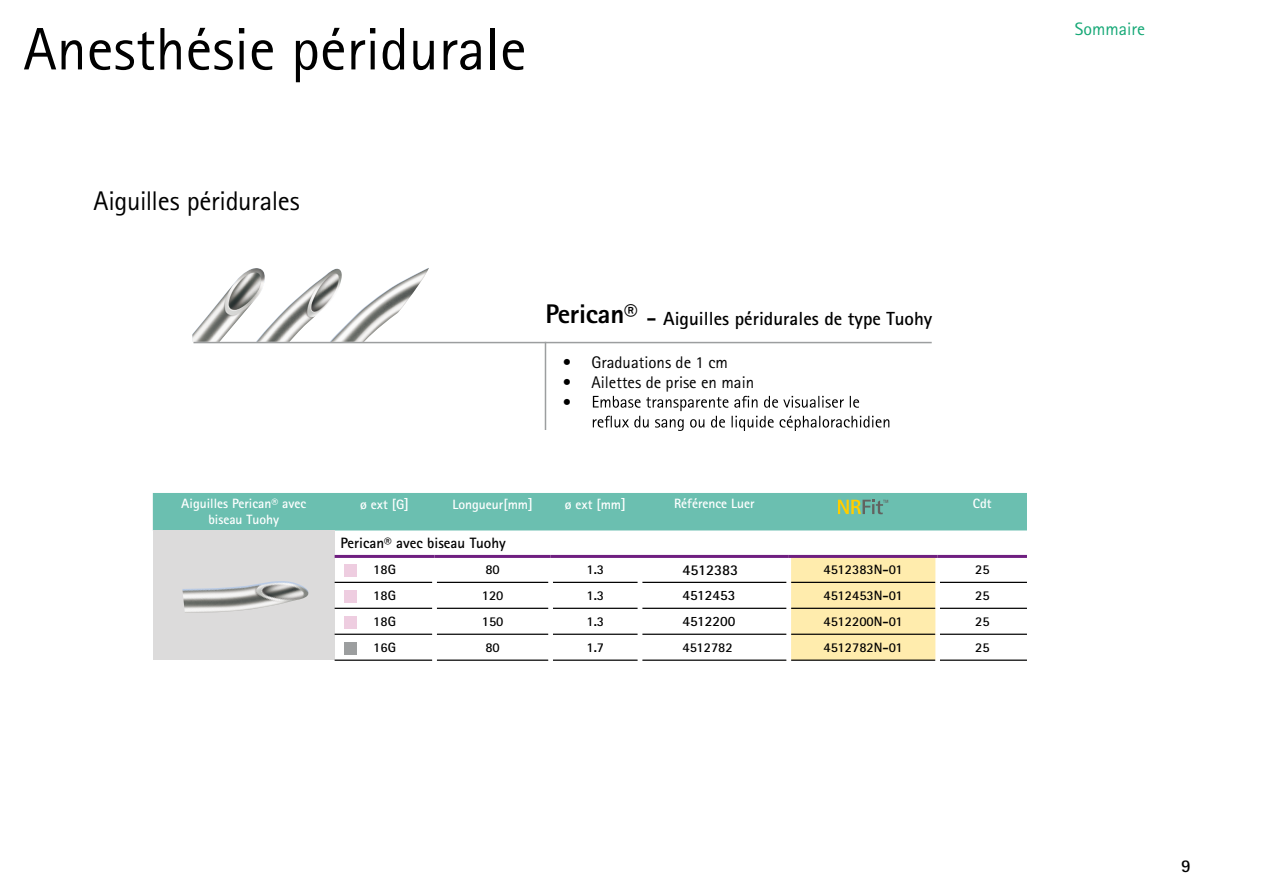
<style>
.page{position:relative;width:1263px;height:893px;background:#fff}
.page>*{position:absolute;margin:0;border:0;box-sizing:border-box;transform-origin:0 0}
.t1{font:60px "Rotis Sans Serif Pro";color:#000}
.t2{font:27px "Rotis Sans Serif Pro";letter-spacing:-.015em;color:#000}
.t3{font:800 27px "Rotis Sans Serif Pro";letter-spacing:-.01em;color:#000}
.t4{font:700 19.05px "Rotis Sans Serif Pro";color:#000}
.t5{font:18px "Rotis Sans Serif Pro";color:#15a876}
.t6{font:700 18px "Rotis Sans Serif Pro";color:#000}
.t7{font:16.8px/20px "Rotis Sans Serif Pro";color:#000}
.t8{font:700 15.6px "Rotis Sans Serif Pro";color:#000}
.t9{font:700 15px "Rotis Sans Serif Pro";color:#000}
.t10{font:700 14.25px "Rotis Sans Serif Pro";color:#000}
.t11{font:700 13.5px "Rotis Sans Serif Pro";color:#000}
.t12{font:700 13.5px/16.2px "Rotis Sans Serif Pro";color:#fff;text-align:center}
.s1{font-size:28.5px;color:#6f1f80}
.s2{font-size:21.75px}
.s3{font-size:14.55px}
</style>
<div class="page">
<div style="left:153px;top:530px;width:182px;height:130px;background:#dcdbdb"></div>
<div style="left:791px;top:558px;width:144px;height:102px;background:#ffecad"></div>
<hr style="left:335px;top:582px;width:97px;height:1px;background:#000">
<hr style="left:437px;top:582px;width:111px;height:1px;background:#000">
<hr style="left:553px;top:582px;width:85px;height:1px;background:#000">
<hr style="left:642px;top:582px;width:144px;height:1px;background:#000">
<hr style="left:791px;top:582px;width:144px;height:1px;background:#000">
<hr style="left:940px;top:582px;width:87px;height:1px;background:#000">
<hr style="left:335px;top:608px;width:97px;height:1px;background:#000">
<hr style="left:437px;top:608px;width:111px;height:1px;background:#000">
<hr style="left:553px;top:608px;width:85px;height:1px;background:#000">
<hr style="left:642px;top:608px;width:144px;height:1px;background:#000">
<hr style="left:791px;top:608px;width:144px;height:1px;background:#000">
<hr style="left:940px;top:608px;width:87px;height:1px;background:#000">
<hr style="left:335px;top:634px;width:97px;height:1px;background:#000">
<hr style="left:437px;top:634px;width:111px;height:1px;background:#000">
<hr style="left:553px;top:634px;width:85px;height:1px;background:#000">
<hr style="left:642px;top:634px;width:144px;height:1px;background:#000">
<hr style="left:791px;top:634px;width:144px;height:1px;background:#000">
<hr style="left:940px;top:634px;width:87px;height:1px;background:#000">
<hr style="left:335px;top:660px;width:97px;height:1px;background:#000">
<hr style="left:437px;top:660px;width:111px;height:1px;background:#000">
<hr style="left:553px;top:660px;width:85px;height:1px;background:#000">
<hr style="left:642px;top:660px;width:144px;height:1px;background:#000">
<hr style="left:791px;top:660px;width:144px;height:1px;background:#000">
<hr style="left:940px;top:660px;width:87px;height:1px;background:#000">
<hr style="left:335px;top:555px;width:100px;height:3px;background:#6f1f80">
<hr style="left:435px;top:555px;width:116px;height:3px;background:#6f1f80">
<hr style="left:551px;top:555px;width:89px;height:3px;background:#6f1f80">
<hr style="left:640px;top:555px;width:149px;height:3px;background:#6f1f80">
<hr style="left:789px;top:555px;width:149px;height:3px;background:#6f1f80">
<hr style="left:938px;top:555px;width:89px;height:3px;background:#6f1f80">
<div style="left:344px;top:642px;width:13px;height:13px;background:#9c9e9f"></div>
<div style="left:344px;top:564px;width:13px;height:12px;background:#eecde0"></div>
<div style="left:344px;top:590px;width:13px;height:12px;background:#eecde0"></div>
<div style="left:344px;top:616px;width:13px;height:13px;background:#eecde0"></div>
<img style="left:182px;top:581px;width:127px;height:32px">
<svg style="left:593px;top:396px;width:296px;height:34px"></svg>
<img style="left:192px;top:268px;width:237px;height:74px">
<hr style="left:193px;top:342px;width:739px;height:1px;background:#9c9e9f">
<hr style="left:545px;top:342px;width:1px;height:88px;background:#9c9e9f">
<div style="left:153px;top:493px;width:874px;height:37px;background:#6bbfb0"></div>
<h1 class="t1" style="left:23px;top:14px;width:505px">Anesthésie péridurale</h1>
<h2 class="t2" style="left:94px;top:185px;width:208px">Aiguilles péridurales</h2>
<h2 class="t3" style="left:545px;top:296px;width:94px">Perican®</h2>
<h3 class="t4" style="left:541px;top:307px;width:393px"><span class="s1">Perican®</span> <span class="s2">-</span> Aiguilles péridurales de type Tuohy</h3>
<p class="t7" style="left:563px;top:352px;width:167px">• Graduations de 1 cm</p>
<p class="t7" style="left:563px;top:372px;width:193px">• Ailettes de prise en main •</p>
<p class="t12" style="left:181px;top:495px;width:126px">Aiguilles Perican® avec biseau Tuohy</p>
<p class="t12" style="left:360px;top:496px;width:51px">ø ext [G<span class="s3">]</span></p>
<p class="t12" style="left:452px;top:496px;width:82px">Longueur[mm<span class="s3">]</span></p>
<p class="t12" style="left:565px;top:496px;width:63px">ø ext [mm<span class="s3">]</span></p>
<p class="t12" style="left:674px;top:495px;width:82px">Référence Luer</p>
<p class="t12" style="left:973px;top:495px;width:20px">Cdt</p>
<p class="t9" style="left:341px;top:533px;width:167px">Perican® avec biseau Tuohy</p>
<p class="t11" style="left:373px;top:561px;width:24px">18G</p>
<p class="t11" style="left:485px;top:561px;width:16px">80</p>
<p class="t11" style="left:586px;top:561px;width:19px">1.3</p>
<p class="t9" style="left:682px;top:560px;width:57px">4512383</p>
<p class="t11" style="left:824px;top:561px;width:81px">4512383N-01</p>
<p class="t11" style="left:975px;top:561px;width:16px">25</p>
<p class="t11" style="left:373px;top:587px;width:24px">18G</p>
<p class="t11" style="left:482px;top:587px;width:23px">120</p>
<p class="t11" style="left:586px;top:587px;width:19px">1.3</p>
<p class="t10" style="left:682px;top:586px;width:55px">4512453</p>
<p class="t11" style="left:824px;top:587px;width:81px">4512453N-01</p>
<p class="t11" style="left:975px;top:587px;width:16px">25</p>
<p class="t11" style="left:373px;top:613px;width:24px">18G</p>
<p class="t11" style="left:482px;top:613px;width:23px">150</p>
<p class="t11" style="left:586px;top:613px;width:19px">1.3</p>
<p class="t10" style="left:682px;top:612px;width:55px">4512200</p>
<p class="t11" style="left:824px;top:613px;width:81px">4512200N-01</p>
<p class="t11" style="left:975px;top:613px;width:16px">25</p>
<p class="t11" style="left:373px;top:639px;width:24px">16G</p>
<p class="t11" style="left:485px;top:639px;width:16px">80</p>
<p class="t11" style="left:586px;top:639px;width:19px">1.7</p>
<p class="t11" style="left:682px;top:639px;width:52px">4512782</p>
<p class="t11" style="left:824px;top:639px;width:81px">4512782N-01</p>
<p class="t11" style="left:975px;top:639px;width:16px">25</p>
<p class="t8" style="left:426px;top:534px;width:28px">18G</p>
<h3 class="t5" style="left:1075px;top:18px;width:72px">Sommaire</h3>
<h3 class="t6" style="left:1181px;top:854px;width:11px">9</h3>
</div>
